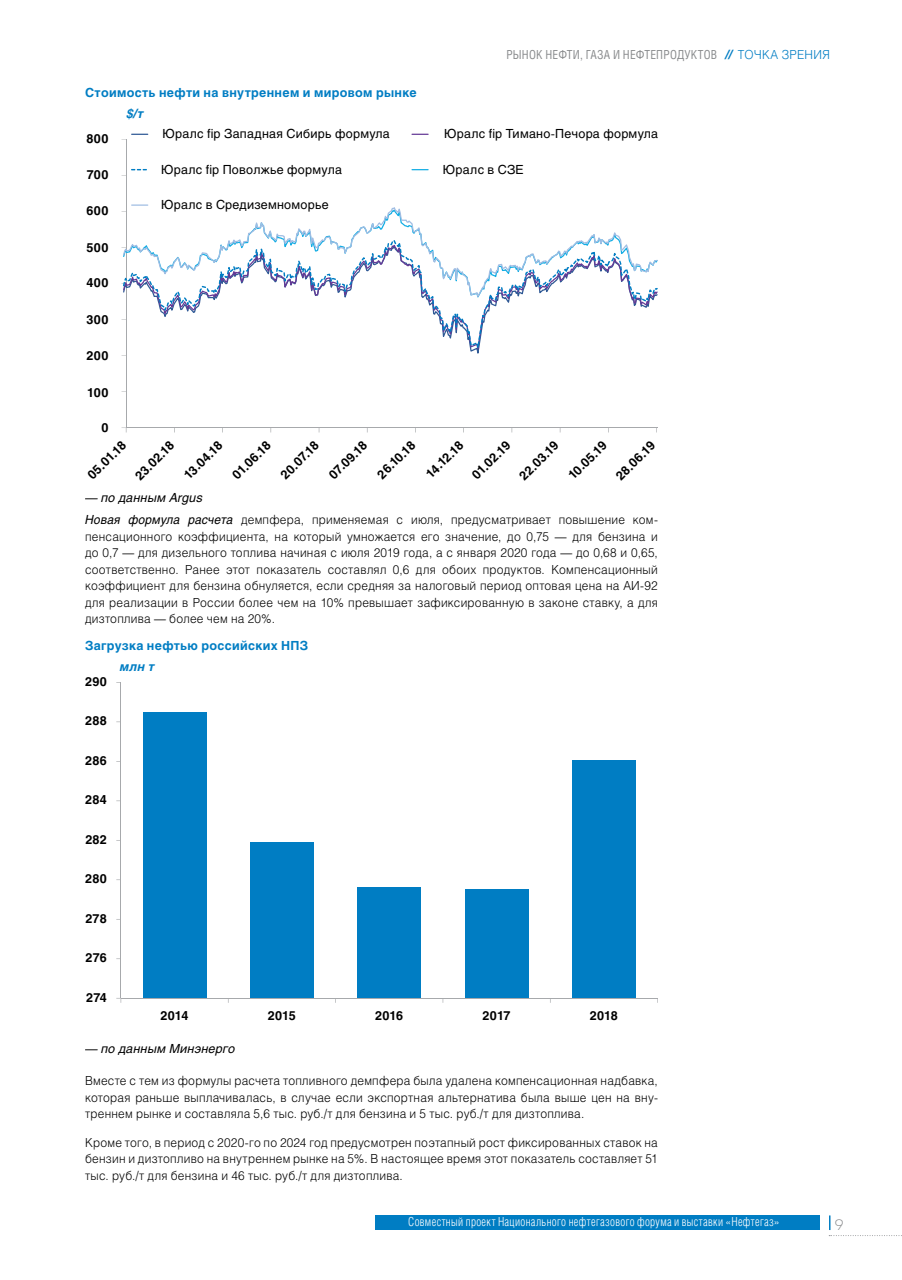
<style>
.page{position:relative;width:902px;height:1280px;background:#fff}
.page>*{position:absolute;margin:0;border:0;box-sizing:border-box;transform-origin:0 0}
.t1{font:300 15px "Intro";color:#888a8c}
.t2{font:300 12.45px/16.5px "Helios";letter-spacing:.02em;color:#000;text-align:justify;scale:.95 1}
.t3{font:700 12.45px "Helios C";letter-spacing:.025em;color:#000}
.t4{font:12.45px "Helios C";letter-spacing:.02em;color:#000}
.t5{font:12.45px "Helios Cond Light C";letter-spacing:.03em;color:#fff;scale:.95 1}
.t6{font:700 12.45px "Helios C";letter-spacing:.025em;color:#007dc3}
.t7{font:12.45px "Helios Cond";letter-spacing:.015em;color:#888a8c;scale:.95 1}
.t8{font:italic 12.45px "Helios C";letter-spacing:.02em;color:#000}
.t9{font:italic 700 12.45px "Helios C";color:#007dc3}
.s1{font-family:"Helios C";font-weight:700;font-style:italic;color:#007dc3}
.s2{font-family:"Helios";font-weight:300;color:#007dc3}
.s3{font-family:"Helios C";font-weight:400;font-style:italic}
</style>
<div class="page">
<div style="left:375px;top:1215px;width:444px;height:15px;background:#007dc3"></div>
<svg style="left:828px;top:1215px;width:74px;height:21px"></svg>
<hr style="left:126px;top:139px;width:1px;height:289px;background:#a7a9ac">
<hr style="left:126px;top:427px;width:531px;height:1px;background:#a7a9ac">
<svg style="left:123px;top:297px;width:532px;height:51px"></svg>
<svg style="left:123px;top:207px;width:534px;height:90px"></svg>
<svg style="left:121px;top:134px;width:27px;height:6px"></svg>
<svg style="left:411px;top:134px;width:17px;height:1px"></svg>
<svg style="left:121px;top:169px;width:26px;height:7px"></svg>
<svg style="left:411px;top:169px;width:17px;height:1px"></svg>
<svg style="left:121px;top:204px;width:27px;height:8px"></svg>
<div style="left:572px;top:760px;width:63px;height:238px;background:#007dc3"></div>
<div style="left:465px;top:889px;width:63px;height:109px;background:#007dc3"></div>
<div style="left:357px;top:887px;width:64px;height:111px;background:#007dc3"></div>
<div style="left:250px;top:842px;width:63px;height:156px;background:#007dc3"></div>
<div style="left:143px;top:712px;width:63px;height:286px;background:#007dc3"></div>
<hr style="left:121px;top:682px;width:1px;height:316px;background:#a7a9ac">
<hr style="left:121px;top:998px;width:536px;height:1px;background:#a7a9ac">
<svg style="left:116px;top:998px;width:6px;height:5px"></svg>
<p class="t6" style="left:85px;top:85px;width:333px">Стоимость нефти на внутреннем и мировом рынке</p>
<p class="t4" style="left:162px;top:126px;width:229px">Юралс fip Западная Сибирь формула</p>
<p class="t4" style="left:161px;top:162px;width:182px">Юралс fip Поволжье формула</p>
<p class="t4" style="left:161px;top:197px;width:169px">Юралс в Средиземноморье</p>
<p class="t9" style="left:126px;top:106px;width:19px">$/т</p>
<p class="t3" style="left:87px;top:131px;width:23px">800</p>
<p class="t3" style="left:87px;top:168px;width:23px">700</p>
<p class="t3" style="left:87px;top:203px;width:23px">600</p>
<p class="t3" style="left:87px;top:240px;width:23px">500</p>
<p class="t3" style="left:87px;top:276px;width:23px">400</p>
<p class="t3" style="left:87px;top:313px;width:23px">300</p>
<p class="t3" style="left:87px;top:348px;width:23px">200</p>
<p class="t3" style="left:87px;top:385px;width:23px">100</p>
<p class="t3" style="left:101px;top:420px;width:8px">0</p>
<p class="t7" style="left:506px;top:47px;width:342px">РЫНОК НЕФТИ, ГАЗА И НЕФТЕПРОДУКТОВ <span class="s1">//</span> <span class="s2">ТОЧКА ЗРЕНИЯ</span></p>
<p class="t4" style="left:444px;top:126px;width:215px">Юралс fip Тимано-Печора формула</p>
<p class="t4" style="left:443px;top:162px;width:82px">Юралс в СЗЕ</p>
<p class="t3" style="left:84px;top:472px;width:50px;rotate:-45deg">05.01.18</p>
<p class="t3" style="left:132px;top:473px;width:51px;rotate:-45deg">23.02.18</p>
<p class="t3" style="left:181px;top:472px;width:50px;rotate:-45deg">13.04.18</p>
<p class="t3" style="left:229px;top:472px;width:50px;rotate:-45deg">01.06.18</p>
<p class="t3" style="left:278px;top:471px;width:49px;rotate:-45deg">20.07.18</p>
<p class="t3" style="left:326px;top:472px;width:49px;rotate:-45deg">07.09.18</p>
<p class="t3" style="left:374px;top:471px;width:49px;rotate:-45deg">26.10.18</p>
<p class="t3" style="left:423px;top:471px;width:48px;rotate:-45deg">14.12.18</p>
<p class="t3" style="left:468px;top:472px;width:50px;rotate:-45deg">01.02.19</p>
<p class="t3" style="left:516px;top:473px;width:51px;rotate:-45deg">22.03.19</p>
<p class="t3" style="left:565px;top:472px;width:50px;rotate:-45deg">10.05.19</p>
<p class="t3" style="left:612px;top:473px;width:51px;rotate:-45deg">28.06.19</p>
<p class="t8" style="left:85px;top:490px;width:119px">— по данным Argus</p>
<p class="t2" style="left:85px;top:511px;width:604px"><span class="s3">Новая формула расчета</span> демпфера, применяемая с июля, предусматривает повышение ком&shy;пенсационного коэффициента, на который умножается его значение, до 0,75 — для бензина и до 0,7 — для дизельного топлива начиная с июля 2019 года, а с января 2020 года — до 0,68 и 0,65, соответственно. Ранее этот показатель составлял 0,6 для обоих продуктов. Компенсационный коэффициент для бензина обнуляется, если средняя за налоговый период оптовая цена на АИ-92 для реализации в России более чем на 10% превышает зафиксированную в законе ставку, а для дизтоплива — более чем на 20%.</p>
<p class="t6" style="left:85px;top:639px;width:224px">Загрузка нефтью российских НПЗ</p>
<p class="t3" style="left:85px;top:674px;width:23px">290</p>
<p class="t3" style="left:85px;top:714px;width:23px">288</p>
<p class="t3" style="left:85px;top:753px;width:23px">286</p>
<p class="t3" style="left:85px;top:792px;width:23px">284</p>
<p class="t3" style="left:85px;top:832px;width:23px">282</p>
<p class="t3" style="left:85px;top:871px;width:23px">280</p>
<p class="t3" style="left:85px;top:911px;width:23px">278</p>
<p class="t3" style="left:85px;top:950px;width:23px">276</p>
<p class="t3" style="left:86px;top:990px;width:22px">274</p>
<p class="t9" style="left:120px;top:660px;width:36px">млн т</p>
<p class="t3" style="left:161px;top:1008px;width:29px">2014</p>
<p class="t3" style="left:268px;top:1008px;width:30px">2015</p>
<p class="t3" style="left:375px;top:1008px;width:30px">2016</p>
<p class="t3" style="left:482px;top:1008px;width:29px">2017</p>
<p class="t3" style="left:590px;top:1008px;width:30px">2018</p>
<p class="t8" style="left:85px;top:1041px;width:152px">— по данным Минэнерго</p>
<p class="t2" style="left:85px;top:1072px;width:604px">Вместе с тем из формулы расчета топливного демпфера была удалена компенсационная надбавка, которая раньше выплачивалась, в случае если экспортная альтернатива была выше цен на вну&shy;треннем рынке и составляла 5,6 тыс. руб./т для бензина и 5 тыс. руб./т для дизтоплива.</p>
<p class="t2" style="left:85px;top:1134px;width:604px">Кроме того, в период с 2020-го по 2024 год предусмотрен поэтапный рост фиксированных ставок на бензин и дизтопливо на внутреннем рынке на 5%. В настоящее время этот показатель составляет 51 тыс. руб./т для бензина и 46 тыс. руб./т для дизтоплива.</p>
<p class="t5" style="left:408px;top:1215px;width:392px">Совместный проект Национального нефтегазового форума и выставки «Нефтегаз»</p>
<p class="t1" style="left:834px;top:1215px;width:10px">9</p>
</div>
